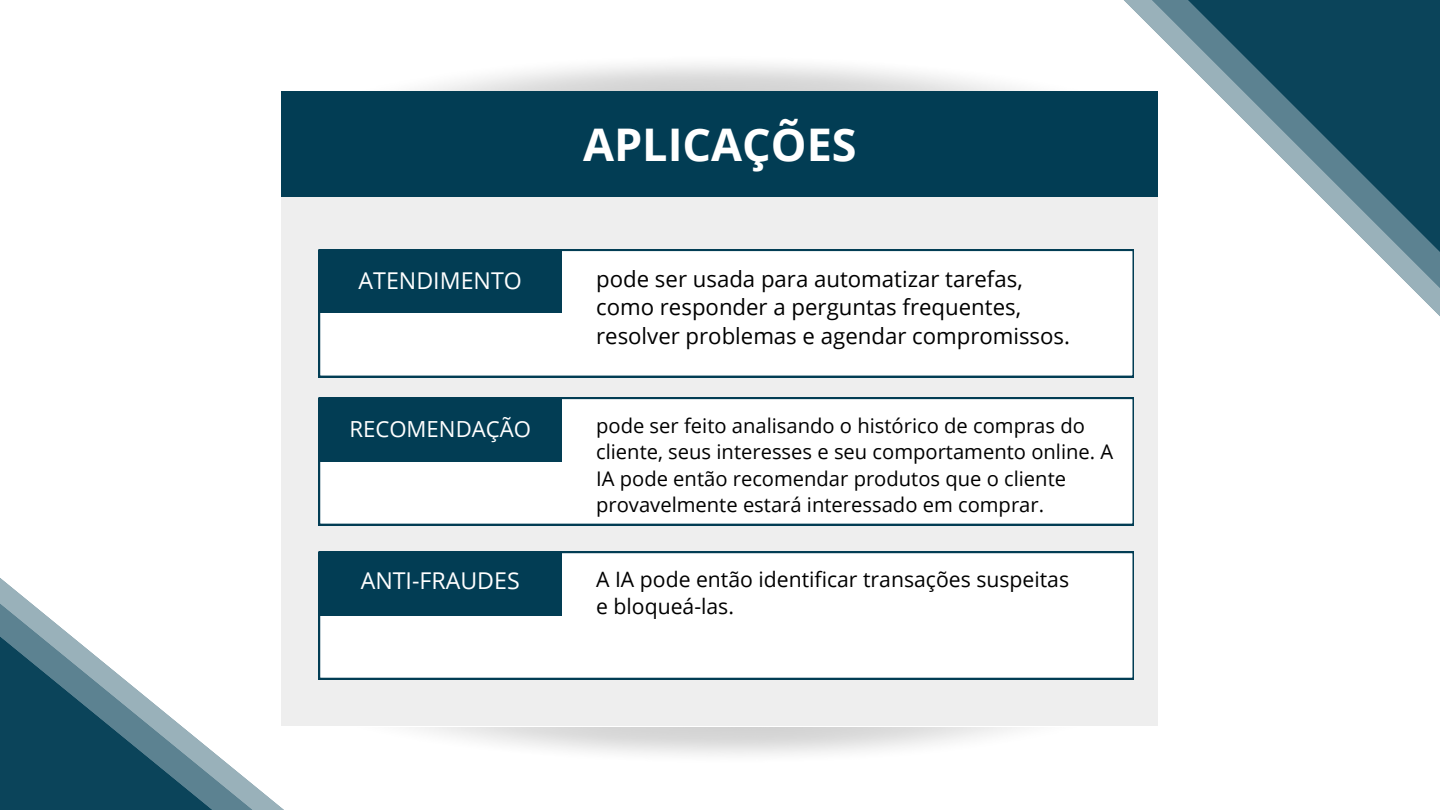
<style>
.page{position:relative;width:1440px;height:810px;background:#fff}
.page>*{position:absolute;margin:0;border:0;box-sizing:border-box;transform-origin:0 0}
.t1{font:700 45px "Open Sans";color:#fff}
.t2{font:23.2px "Open Sans";color:#fff}
.t3{font:22.2px/28.5px "Open Sans";color:#000}
.t4{font:22.2px "Open Sans";color:#fff}
.t5{font:21.2px/27px "Open Sans";color:#000}
.t6{font:20.2px/26.2px "Open Sans";color:#000}
</style>
<div class="page">
<div style="left:282px;top:197px;width:876px;height:529px;background:#eee"></div>
<div style="left:319px;top:250px;width:815px;height:127px;background:#fff"></div>
<div style="left:319px;top:398px;width:815px;height:127px;background:#fff"></div>
<div style="left:413px;top:552px;width:721px;height:127px;background:#fff"></div>
<div style="left:319px;top:250px;width:243px;height:63px;background:#023d54"></div>
<div style="left:319px;top:398px;width:243px;height:63px;background:#023d54"></div>
<div style="left:319px;top:552px;width:243px;height:64px;background:#023d54"></div>
<img style="left:281px;top:64px;width:721px;height:28px">
<div style="left:282px;top:91px;width:876px;height:106px;background:#023d54"></div>
<div style="left:1002px;top:333px;width:132px;height:29px;background:#fff"></div>
<svg style="left:281px;top:478px;width:126px;height:28px;fill:#fff"></svg>
<svg style="left:1002px;top:297px;width:438px;height:36px"></svg>
<svg style="left:281px;top:506px;width:129px;height:36px"></svg>
<svg style="left:1002px;top:0;width:438px;height:297px"></svg>
<svg style="left:0;top:542px;width:413px;height:268px"></svg>
<img style="left:282px;top:728px;width:735px;height:37px">
<p class="t1" style="left:583px;top:113px;width:275px">APLICAÇÕES</p>
<p class="t2" style="left:359px;top:264px;width:165px">ATENDIMENTO</p>
<p class="t3" style="left:596px;top:264px;width:475px">pode ser usada para automatizar tarefas, como responder a perguntas frequentes, resolver problemas e agendar compromissos.</p>
<p class="t4" style="left:349px;top:413px;width:183px">RECOMENDAÇÃO</p>
<p class="t6" style="left:596px;top:412px;width:519px">pode ser feito analisando o histórico de compras do cliente, seus interesses e seu comportamento online. A IA pode então recomendar produtos que o cliente provavelmente estará interessado em comprar.</p>
<p class="t2" style="left:361px;top:565px;width:161px">ANTI-FRAUDES</p>
<p class="t5" style="left:596px;top:566px;width:474px">A IA pode então identificar transações suspeitas e bloqueá-las.</p>
</div>
